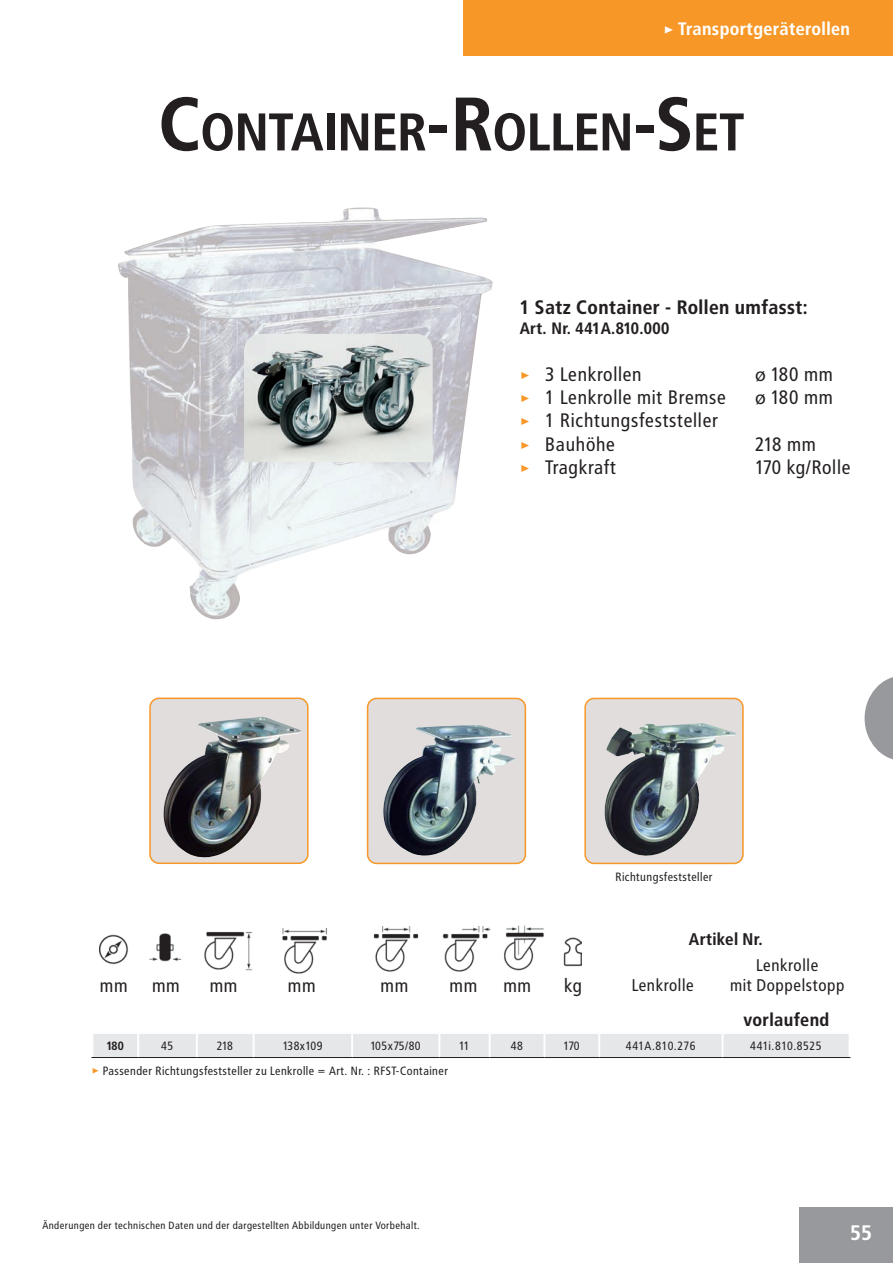
<style>
.page{position:relative;width:893px;height:1263px;background:#fff}
.page>*{position:absolute;margin:0;border:0;box-sizing:border-box;transform-origin:0 0}
.t1{font:700 52.95px "Transit";letter-spacing:-.03em;color:#231f20}
.t2{font:700 21px "Transit";color:#fff}
.t3{font:19.5px "Transit";color:#231f20}
.t4{font:700 19.5px "Transit";color:#231f20}
.fliesstext{font:18.75px "Transit";color:#231f20}
.t5{font:700 18.15px "Transit";color:#231f20}
.t6{font:700 18px "Transit";color:#fff}
.fliesstext-2{font:16.95px "Transit";color:#231f20}
.fliesstext-3{font:700 16.95px "Transit";color:#231f20}
.t7{font:700 16.5px "Transit";color:#231f20}
.Art__Nr__Transportge{font:12px "Transit";color:#231f20}
.Art__Nr__Transportge-2{font:12px "Transit";letter-spacing:-.02em;color:#231f20}
.t8{font:700 12px "Transit";color:#231f20}
.t9{font:10.5px "Transit";color:#231f20}
.s1{font-size:75.6px}
.s2{color:#f79727}
.s3{font-family:"Myriad Pro"}
.s4{font-size:15px;color:#f79727}
</style>
<div class="page">
<div style="left:150px;top:698px;width:158px;height:165px;background:#e0dddc;border-radius:9px"></div>
<img style="left:164px;top:717px;width:112px;height:140px">
<div style="left:149px;top:697px;width:160px;height:167px;border:2px solid #f79727;border-radius:9px"></div>
<div style="left:368px;top:698px;width:157px;height:165px;background:#e0dddc;border-radius:9px"></div>
<img style="left:383px;top:725px;width:119px;height:131px">
<div style="left:367px;top:698px;width:159px;height:166px;border:2px solid #f79727;border-radius:9px"></div>
<div style="left:585px;top:698px;width:158px;height:165px;background:#e0dddc;border-radius:9px"></div>
<img style="left:604px;top:723px;width:95px;height:133px">
<div style="left:584px;top:698px;width:160px;height:166px;border:2px solid #f79727;border-radius:9px"></div>
<div style="left:463px;top:0;width:430px;height:55px;background:#f79727"></div>
<div style="left:799px;top:1208px;width:94px;height:55px;background:#97999c"></div>
<img style="left:99px;top:934px;width:30px;height:31px">
<img style="left:204px;top:931px;width:49px;height:40px">
<img style="left:282px;top:928px;width:45px;height:46px">
<img style="left:373px;top:927px;width:46px;height:45px">
<img style="left:442px;top:926px;width:49px;height:46px">
<img style="left:504px;top:926px;width:40px;height:45px">
<img style="left:563px;top:937px;width:19px;height:30px">
<img style="left:149px;top:933px;width:33px;height:29px">
<div style="left:93px;top:1034px;width:756px;height:23px;background:#e6e7e9"></div>
<hr style="left:91px;top:1057px;width:47px;height:1px;background:#231f20">
<hr style="left:138px;top:1057px;width:59px;height:1px;background:#231f20">
<hr style="left:197px;top:1057px;width:57px;height:1px;background:#231f20">
<hr style="left:254px;top:1057px;width:98px;height:1px;background:#231f20">
<hr style="left:352px;top:1057px;width:87px;height:1px;background:#231f20">
<hr style="left:439px;top:1057px;width:51px;height:1px;background:#231f20">
<hr style="left:490px;top:1057px;width:54px;height:1px;background:#231f20">
<hr style="left:544px;top:1057px;width:55px;height:1px;background:#231f20">
<hr style="left:599px;top:1057px;width:123px;height:1px;background:#231f20">
<hr style="left:722px;top:1057px;width:128px;height:1px;background:#231f20">
<img style="left:118px;top:207px;width:375px;height:413px">
<img style="left:244px;top:334px;width:189px;height:128px">
<svg style="left:865px;top:677px;width:28px;height:83px"></svg>
<h3 class="t6" style="left:664px;top:18px;width:188px">&gt; Transportgeräterollen</h3>
<p class="t1" style="left:158px;top:100px;width:589px"><span class="s1">C</span>ONTAINER<span class="s1">-R</span>OLLEN<span class="s1">-S</span>ET</p>
<p class="t4" style="left:520px;top:295px;width:290px">1 Satz Container - Rollen umfasst:</p>
<p class="t7" style="left:520px;top:318px;width:151px">Art. Nr. 441A.810.000</p>
<p class="t3" style="left:520px;top:362px;width:124px"><span class="s2">&gt;</span> 3 Lenkrollen</p>
<p class="t3" style="left:755px;top:362px;width:80px"><span class="s3">ø</span> 180 mm</p>
<p class="t3" style="left:520px;top:386px;width:208px"><span class="s2">&gt;</span> 1 Lenkrolle mit Bremse</p>
<p class="t3" style="left:755px;top:386px;width:80px"><span class="s3">ø</span> 180 mm</p>
<p class="t3" style="left:520px;top:409px;width:200px"><span class="s2">&gt;</span> 1 Richtungsfeststeller</p>
<p class="t3" style="left:520px;top:433px;width:97px"><span class="s2">&gt;</span> Bauhöhe</p>
<p class="t3" style="left:755px;top:433px;width:63px">218 mm</p>
<p class="t3" style="left:520px;top:456px;width:98px"><span class="s2">&gt;</span> Tragkraft</p>
<p class="t3" style="left:755px;top:456px;width:97px">170 kg/Rolle</p>
<p class="fliesstext" style="left:100px;top:974px;width:30px">mm</p>
<p class="fliesstext" style="left:152px;top:974px;width:30px">mm</p>
<p class="fliesstext" style="left:210px;top:974px;width:30px">mm</p>
<p class="fliesstext" style="left:288px;top:974px;width:30px">mm</p>
<p class="fliesstext" style="left:380px;top:974px;width:30px">mm</p>
<p class="fliesstext" style="left:449px;top:974px;width:30px">mm</p>
<p class="fliesstext" style="left:503px;top:974px;width:30px">mm</p>
<p class="fliesstext" style="left:564px;top:974px;width:20px">kg</p>
<p class="Art__Nr__Transportge" style="left:615px;top:870px;width:99px">Richtungsfeststeller</p>
<p class="fliesstext-3" style="left:689px;top:929px;width:76px">Artikel Nr.</p>
<p class="fliesstext-2" style="left:632px;top:975px;width:64px">Lenkrolle</p>
<p class="fliesstext-2" style="left:756px;top:955px;width:64px">Lenkrolle</p>
<p class="fliesstext-2" style="left:730px;top:975px;width:117px">mit Doppelstopp</p>
<p class="t5" style="left:744px;top:1009px;width:88px">vorlaufend</p>
<p class="t8" style="left:106px;top:1039px;width:19px">180</p>
<p class="Art__Nr__Transportge" style="left:161px;top:1039px;width:14px">45</p>
<p class="Art__Nr__Transportge" style="left:217px;top:1039px;width:18px">218</p>
<p class="Art__Nr__Transportge" style="left:283px;top:1039px;width:42px">138x109</p>
<p class="Art__Nr__Transportge" style="left:370px;top:1039px;width:52px">105x75/80</p>
<p class="Art__Nr__Transportge" style="left:459px;top:1039px;width:12px">11</p>
<p class="Art__Nr__Transportge" style="left:511px;top:1039px;width:14px">48</p>
<p class="Art__Nr__Transportge" style="left:564px;top:1039px;width:18px">170</p>
<p class="Art__Nr__Transportge-2" style="left:626px;top:1039px;width:72px">441A.810.276</p>
<p class="Art__Nr__Transportge" style="left:750px;top:1039px;width:73px">441i.810.8525</p>
<p class="Art__Nr__Transportge" style="left:91px;top:1064px;width:358px"><span class="s4">&gt;</span> Passender Richtungsfeststeller zu Lenkrolle = Art. Nr. : RFST-Container</p>
<p class="t9" style="left:43px;top:1219px;width:379px">Änderungen der technischen Daten und der dargestellten Abbildungen unter Vorbehalt.</p>
<h2 class="t2" style="left:850px;top:1220px;width:23px">55</h2>
</div>
